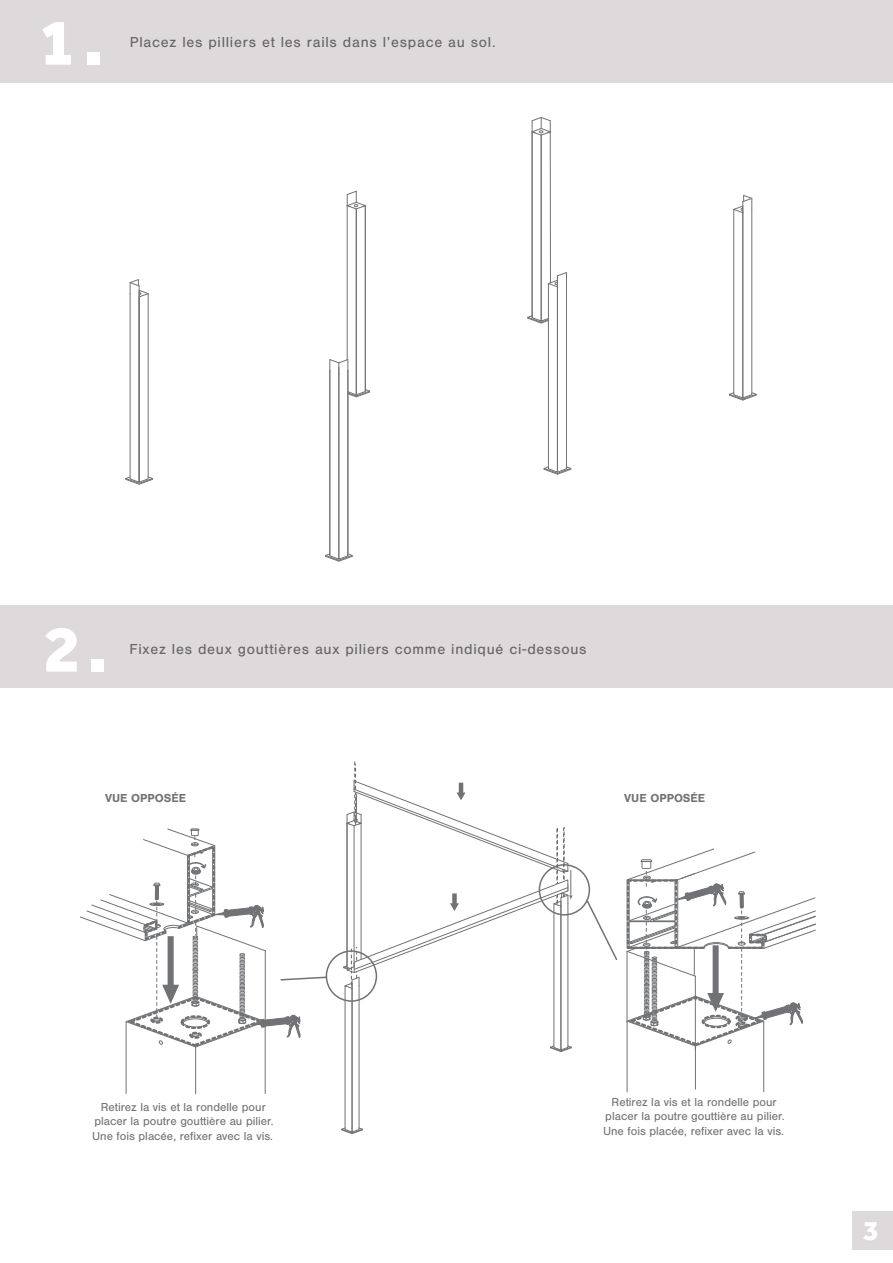
<style>
.page{position:relative;width:893px;height:1263px;background:#fff}
.page>*{position:absolute;margin:0;border:0;box-sizing:border-box;transform-origin:0 0}
.t1{font:800 67.5px "Effra";color:#fff}
.t2{font:800 28.5px "Effra";color:#fff}
.t3{font:15px "Nimbus San";letter-spacing:.05em;color:#656466}
.t4{font:12px/14.4px "Nimbus San";color:#707275;text-align:center}
.t5{font:700 12px "Nimbus San";color:#707275}
</style>
<div class="page">
<svg style="left:585px;top:898px;width:33px;height:62px"></svg>
<div style="left:539px;top:864px;width:51px;height:51px;border:2px solid #707275;border-radius:50%"></div>
<svg style="left:80px;top:828px;width:248px;height:266px"></svg>
<div style="left:0;top:606px;width:893px;height:82px;background:#dedadc"></div>
<div style="left:0;top:0;width:893px;height:82px;background:#dedadc"></div>
<div style="left:852px;top:1211px;width:41px;height:38px;background:#dedadc"></div>
<svg style="left:325px;top:191px;width:45px;height:371px"></svg>
<svg style="left:729px;top:195px;width:28px;height:206px"></svg>
<svg style="left:527px;top:117px;width:44px;height:358px"></svg>
<svg style="left:125px;top:279px;width:28px;height:206px"></svg>
<svg style="left:341px;top:761px;width:232px;height:373px"></svg>
<svg style="left:626px;top:848px;width:190px;height:244px"></svg>
<h1 class="t1" style="left:39px;top:2px;width:66px">1.</h1>
<p class="t3" style="left:130px;top:34px;width:367px">Placez les pilliers et les rails dans l’espace au sol.</p>
<h1 class="t1" style="left:43px;top:609px;width:66px">2.</h1>
<p class="t3" style="left:129px;top:641px;width:458px">Fixez les deux gouttières aux piliers comme indiqué ci-dessous</p>
<p class="t5" style="left:105px;top:791px;width:83px">VUE OPPOSÉE</p>
<p class="t5" style="left:624px;top:791px;width:83px">VUE OPPOSÉE</p>
<p class="t4" style="left:92px;top:1100px;width:183px">Retirez la vis et la rondelle pour placer la poutre gouttière au pilier.<br>Une fois placée, refixer avec la vis.</p>
<p class="t4" style="left:603px;top:1095px;width:183px">Retirez la vis et la rondelle pour placer la poutre gouttière au pilier.<br>Une fois placée, refixer avec la vis.</p>
<h2 class="t2" style="left:863px;top:1213px;width:17px">3</h2>
</div>
